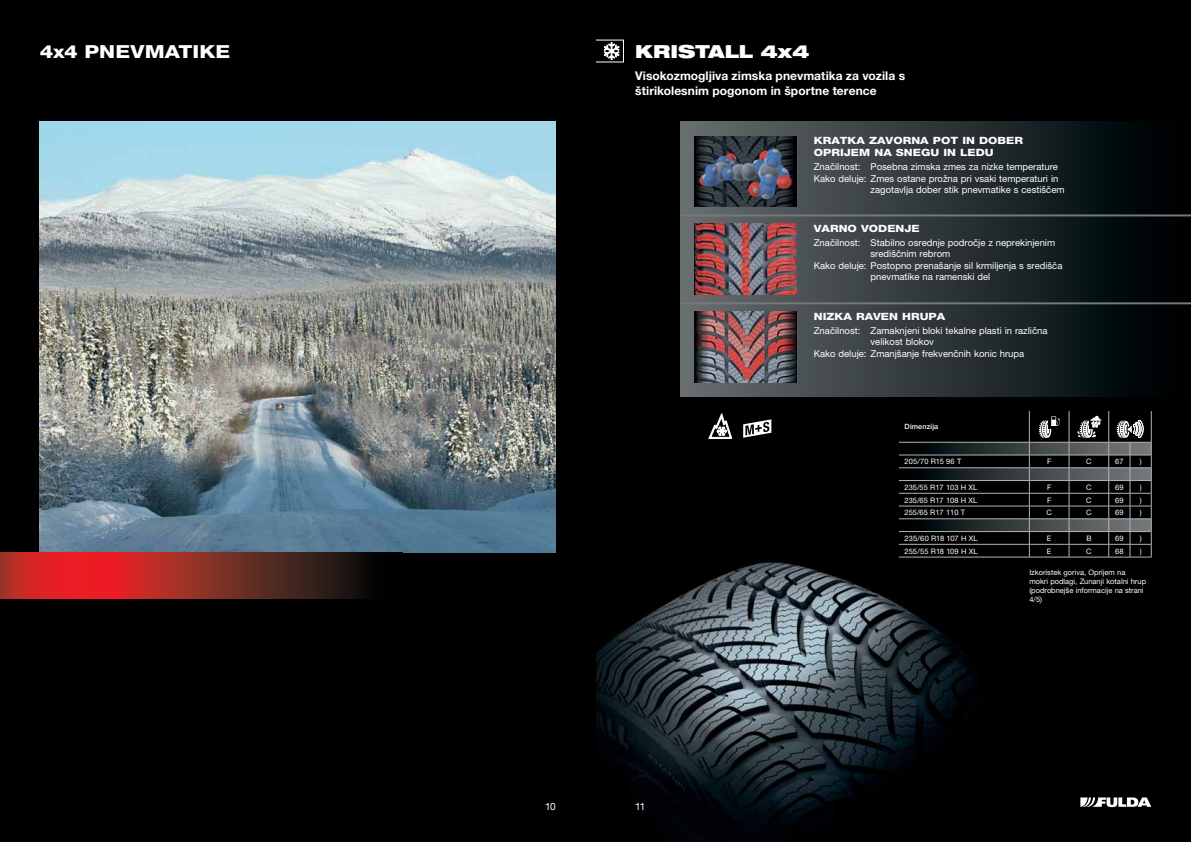
<style>
.page{position:relative;width:1191px;height:842px;background:#fff}
.page>*{position:absolute;margin:0;border:0;box-sizing:border-box;transform-origin:0 0}
.t1{font:800 18px "Helvetica Neue CE";letter-spacing:.005em;color:#fff;scale:1.2 1}
.t2{font:900 expanded 18px "Helvetica Neue";color:#fff}
.t3{font:700 12px/14.4px "Helvetica Neue CE";letter-spacing:.005em;color:#fff}
.t4{font:800 10px/12px "Helvetica Neue CE";color:#fff;scale:1.2 1}
.t5{font:10px "Helvetica Neue CE";color:#fff}
.t6{font:9.5px "Helvetica Neue CE";color:#fff}
.t7{font:7.5px "Helvetica Neue";color:#fff}
.t8{font:7.5px/9px "Helvetica Neue CE";color:#fff}
.t9{font:500 7.2px "Helvetica Neue CE";letter-spacing:.015em;color:#fff}
</style>
<div class="page">
<div style="left:595px;top:0;width:596px;height:842px;background:#000"></div>
<img style="left:596px;top:411px;width:556px;height:428px">
<svg style="left:604px;top:43px;width:15px;height:17px"></svg>
<div style="left:0;top:0;width:595px;height:842px;background:#000"></div>
<svg style="left:1080px;top:797px;width:71px;height:10px"></svg>
<hr style="left:1151px;top:411px;width:1px;height:31px;background:#b1b4b6">
<hr style="left:1029px;top:411px;width:1px;height:31px;background:#b1b4b6">
<hr style="left:1068px;top:411px;width:1px;height:31px;background:#b1b4b6">
<hr style="left:1108px;top:411px;width:1px;height:31px;background:#b1b4b6">
<svg style="left:899px;top:416px;width:253px;height:142px"></svg>
<div style="left:680px;top:122px;width:511px;height:275px;background:linear-gradient(to right,#696f71,#000)"></div>
<hr style="left:680px;top:214px;width:511px;height:2px;background:#fff">
<hr style="left:680px;top:302px;width:511px;height:2px;background:#fff">
<svg style="left:743px;top:419px;width:28px;height:19px"></svg>
<svg style="left:709px;top:414px;width:23px;height:25px"></svg>
<img style="left:694px;top:136px;width:103px;height:71px">
<img style="left:694px;top:224px;width:103px;height:71px">
<img style="left:694px;top:312px;width:103px;height:71px">
<img style="left:40px;top:122px;width:516px;height:431px">
<svg style="left:0;top:553px;width:365px;height:45px;background:#932521"></svg>
<h1 class="t1" style="left:40px;top:41px;width:160px">4x4 PNEVMATIKE</h1>
<h1 class="t2" style="left:635px;top:40px;width:176px">KRISTALL 4x4</h1>
<p class="t3" style="left:635px;top:69px;width:271px">Visokozmogljiva zimska pnevmatika za vozila s štirikolesnim pogonom in športne terence</p>
<p class="t4" style="left:814px;top:134px;width:176px">KRATKA ZAVORNA POT IN DOBER<br>OPRIJEM NA SNEGU IN LEDU</p>
<p class="t6" style="left:814px;top:161px;width:246px">Značilnost: Posebna zimska zmes za nizke temperature</p>
<p class="t6" style="left:814px;top:172px;width:246px">Kako deluje: Zmes ostane prožna pri vsaki temperaturi in</p>
<p class="t6" style="left:870px;top:184px;width:195px">zagotavlja dober stik pnevmatike s cestiščem</p>
<p class="t4" style="left:814px;top:222px;width:90px">VARNO VODENJE</p>
<p class="t6" style="left:814px;top:237px;width:243px">Značilnost: Stabilno osrednje področje z neprekinjenim</p>
<p class="t6" style="left:870px;top:248px;width:81px">središčnim rebrom</p>
<p class="t6" style="left:814px;top:260px;width:250px">Kako deluje: Postopno prenašanje sil krmiljenja s središča</p>
<p class="t6" style="left:870px;top:271px;width:121px">pnevmatike na ramenski del</p>
<p class="t4" style="left:814px;top:310px;width:111px">NIZKA RAVEN HRUPA</p>
<p class="t6" style="left:814px;top:325px;width:235px">Značilnost: Zamaknjeni bloki tekalne plasti in različna</p>
<p class="t6" style="left:870px;top:336px;width:65px">velikost blokov</p>
<p class="t6" style="left:814px;top:348px;width:212px">Kako deluje: Zmanjšanje frekvenčnih konic hrupa</p>
<p class="t5" style="left:545px;top:800px;width:12px">10</p>
<p class="t5" style="left:635px;top:800px;width:12px">11</p>
<p class="t9" style="left:904px;top:422px;width:35px">Dimenzija</p>
<p class="t7" style="left:904px;top:457px;width:58px">205/70 R15 96 T</p>
<p class="t7" style="left:1047px;top:457px;width:6px">F</p>
<p class="t7" style="left:1086px;top:457px;width:7px">C</p>
<p class="t7" style="left:1115px;top:457px;width:10px">67</p>
<p class="t7" style="left:1139px;top:457px;width:3px">)</p>
<p class="t7" style="left:904px;top:483px;width:74px">235/55 R17 103 H XL</p>
<p class="t7" style="left:1047px;top:483px;width:6px">F</p>
<p class="t7" style="left:1086px;top:483px;width:7px">C</p>
<p class="t7" style="left:1115px;top:483px;width:10px">69</p>
<p class="t7" style="left:1139px;top:483px;width:3px">)</p>
<p class="t7" style="left:904px;top:495px;width:74px">235/65 R17 108 H XL</p>
<p class="t7" style="left:1047px;top:495px;width:6px">F</p>
<p class="t7" style="left:1086px;top:495px;width:7px">C</p>
<p class="t7" style="left:1115px;top:495px;width:10px">69</p>
<p class="t7" style="left:1139px;top:495px;width:3px">)</p>
<p class="t7" style="left:904px;top:508px;width:62px">255/65 R17 110 T</p>
<p class="t7" style="left:1046px;top:508px;width:7px">C</p>
<p class="t7" style="left:1086px;top:508px;width:7px">C</p>
<p class="t7" style="left:1115px;top:508px;width:10px">69</p>
<p class="t7" style="left:1139px;top:508px;width:3px">)</p>
<p class="t7" style="left:904px;top:534px;width:75px">235/60 R18 107 H XL</p>
<p class="t7" style="left:1047px;top:534px;width:6px">E</p>
<p class="t7" style="left:1086px;top:534px;width:7px">B</p>
<p class="t7" style="left:1115px;top:534px;width:10px">69</p>
<p class="t7" style="left:1139px;top:534px;width:3px">)</p>
<p class="t7" style="left:904px;top:546px;width:75px">255/55 R18 109 H XL</p>
<p class="t7" style="left:1047px;top:546px;width:6px">E</p>
<p class="t7" style="left:1086px;top:546px;width:7px">C</p>
<p class="t7" style="left:1115px;top:546px;width:10px">68</p>
<p class="t7" style="left:1139px;top:546px;width:3px">)</p>
<p class="t8" style="left:1029px;top:567px;width:118px">Izkoristek goriva, Oprijem na<br>mokri podlagi, Zunanji kotalni hrup (podrobnejše informacije na strani<br>4/5)</p>
</div>
